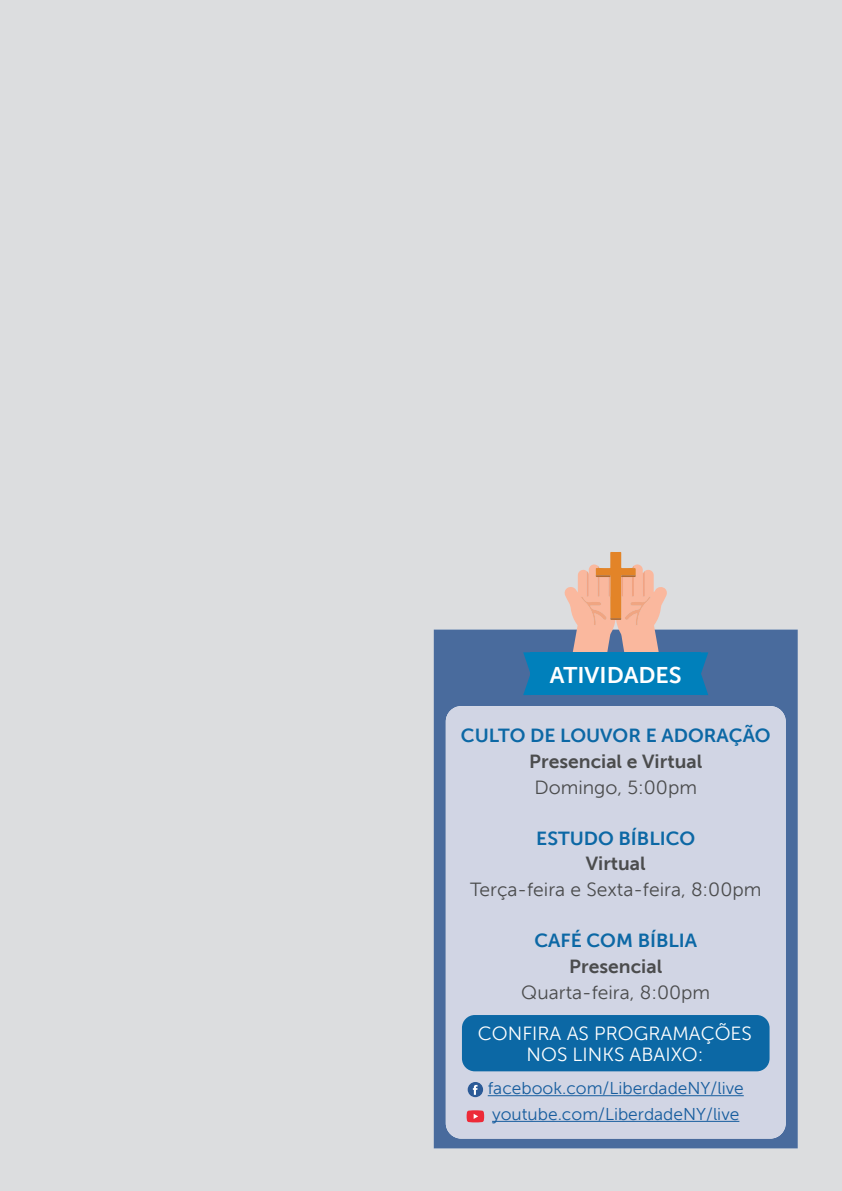
<style>
.page{position:relative;width:842px;height:1191px;background:#dcdddf}
.page>*{position:absolute;margin:0;border:0;box-sizing:border-box;transform-origin:0 0}
.t1{font:22.8px "Museo Sans 700";color:#fff}
.t2{font:19px "Museo Sans 300";color:#4b4c4d}
.t3{font:19px "Museo Sans 700";color:#0c68a5}
.t4{font:19px/21.2px "Museo Sans 300";color:#fff;text-align:center}
.t5{font:19px "Museo Sans 700";color:#4b4c4d}
.t6{font:17.2px/25.6px "Museo Sans 300";color:#175d9e}
</style>
<div class="page">
<div style="left:434px;top:629px;width:364px;height:519px;background:#496b9d"></div>
<div style="left:446px;top:706px;width:340px;height:432px;background:#d1d5e4;border-radius:15px"></div>
<svg style="left:564px;top:552px;width:103px;height:100px;background:#e1b5a2"></svg>
<hr style="left:488px;top:1095px;width:256px;height:1px;background:#175d9e">
<hr style="left:492px;top:1121px;width:247px;height:1px;background:#175d9e">
<div style="left:462px;top:1015px;width:307px;height:56px;background:#0c68a5;border-radius:13px"></div>
<svg style="left:467px;top:1110px;width:17px;height:12px"></svg>
<div style="left:468px;top:1082px;width:15px;height:15px;background:#2b5a97;border-radius:50%"></div>
<svg style="left:473px;top:1085px;width:4px;height:9px"></svg>
<div style="left:531px;top:652px;width:170px;height:43px;background:#0080bb"></div>
<svg style="left:523px;top:652px;width:8px;height:43px"></svg>
<svg style="left:701px;top:652px;width:7px;height:43px"></svg>
<p class="t1" style="left:550px;top:662px;width:134px">ATIVIDADES</p>
<p class="t3" style="left:461px;top:725px;width:311px">CULTO DE LOUVOR E ADORAÇÃO</p>
<p class="t5" style="left:529px;top:750px;width:174px">Presencial e Virtual</p>
<p class="t2" style="left:534px;top:776px;width:164px">Domingo, 5:00pm</p>
<p class="t3" style="left:536px;top:827px;width:160px">ESTUDO BÍBLICO</p>
<p class="t5" style="left:586px;top:853px;width:61px">Virtual</p>
<p class="t2" style="left:470px;top:879px;width:293px">Terça-feira e Sexta-feira, 8:00pm</p>
<p class="t3" style="left:534px;top:930px;width:164px">CAFÉ COM BÍBLIA</p>
<p class="t5" style="left:569px;top:956px;width:94px">Presencial</p>
<p class="t2" style="left:521px;top:982px;width:190px">Quarta-feira, 8:00pm</p>
<p class="t4" style="left:478px;top:1023px;width:276px">CONFIRA AS PROGRAMAÇÕES<br>NOS LINKS ABAIXO:</p>
<p class="t6" style="left:488px;top:1075px;width:257px">facebook.com/LiberdadeNY/live youtube.com/LiberdadeNY/live</p>
</div>
